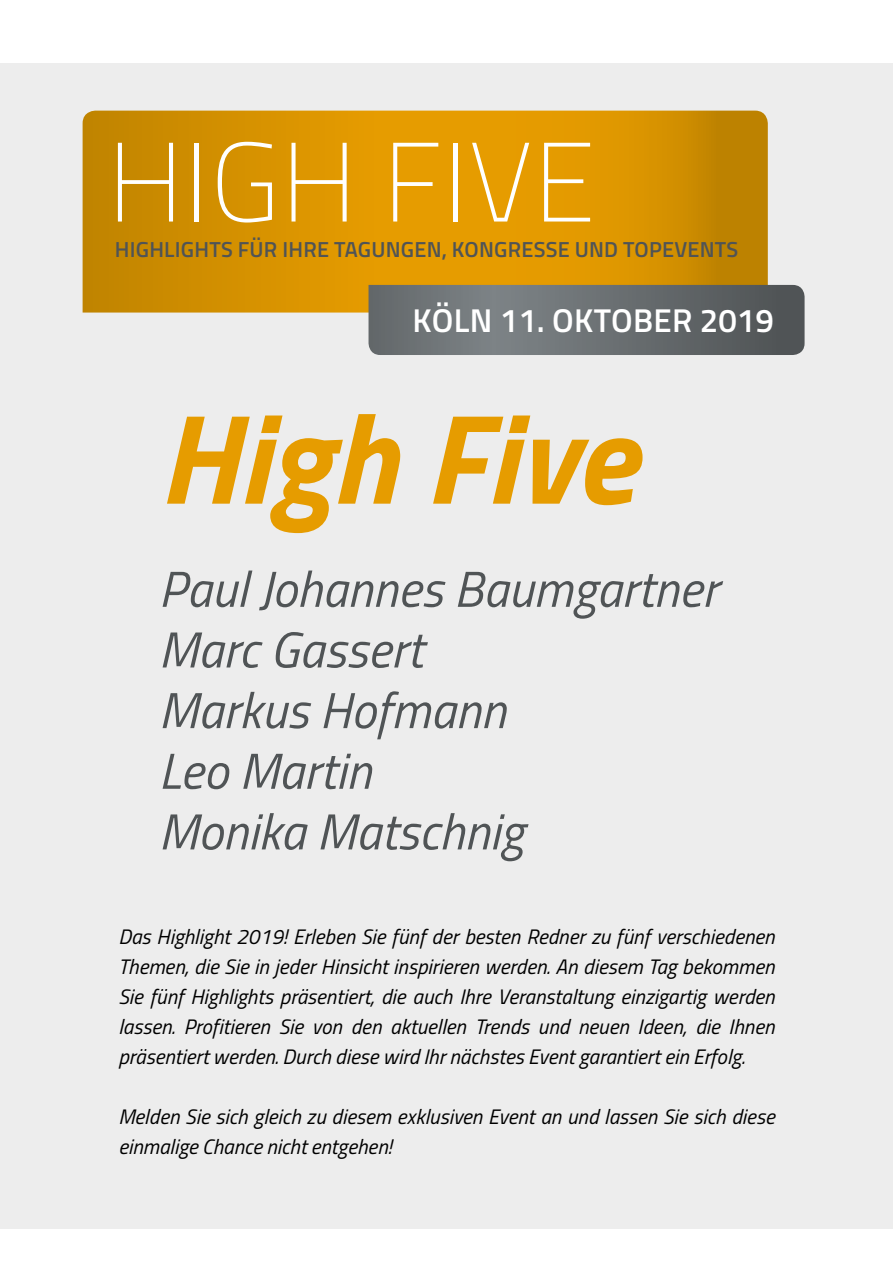
<style>
.page{position:relative;width:893px;height:1263px;background:#fff}
.page>*{position:absolute;margin:0;border:0;box-sizing:border-box;transform-origin:0 0}
.t1{font:italic 700 127.95px "Titillium";color:#e69c00}
.t2{font:100 112.5px "Titillium";letter-spacing:.01em;color:#fff}
.t3{font:italic 50.55px/60.6px "Titillium";color:#505456}
.t4{font:600 33px "Titillium";letter-spacing:.01em;color:#fff}
.t5{font:600 21.75px "Titillium";letter-spacing:.01em;color:#505456}
.t6{font:italic 21px/30px "Titillium";color:#000;text-align:justify}
</style>
<div class="page">
<div style="left:0;top:64px;width:893px;height:1165px;background:#ededed"></div>
<svg style="left:83px;top:111px;width:685px;height:202px;background:#d79200"></svg>
<svg style="left:369px;top:285px;width:436px;height:70px;background:#686d70"></svg>
<h2 class="t2" style="left:108px;top:102px;width:490px">HIGH FIVE</h2>
<p class="t5" style="left:115px;top:233px;width:625px">HIGHLIGHTS FÜR IHRE TAGUNGEN, KONGRESSE UND TOPEVENTS</p>
<h3 class="t4" style="left:413px;top:296px;width:363px">KÖLN 11. OKTOBER 2019</h3>
<h1 class="t1" style="left:159px;top:359px;width:478px">High Five</h1>
<h3 class="t3" style="left:159px;top:556px;width:561px">Paul Johannes Baumgartner<br>Marc Gassert<br>Markus Hofmann<br>Leo Martin<br>Monika Matschnig</h3>
<p class="t6" style="left:118px;top:921px;width:658px">Das Highlight 2019! Erleben Sie fünf der besten Redner zu fünf verschiedenen Themen, die Sie in jeder Hinsicht inspirieren werden. An diesem Tag bekommen Sie fünf Highlights präsentiert, die auch Ihre Veranstaltung einzigartig werden lassen. Profitieren Sie von den aktuellen Trends und neuen Ideen, die Ihnen präsentiert werden. Durch diese wird Ihr nächstes Event garantiert ein Erfolg.</p>
<p class="t6" style="left:118px;top:1101px;width:658px">Melden Sie sich gleich zu diesem exklusiven Event an und lassen Sie sich diese einmalige Chance nicht entgehen!</p>
</div>
